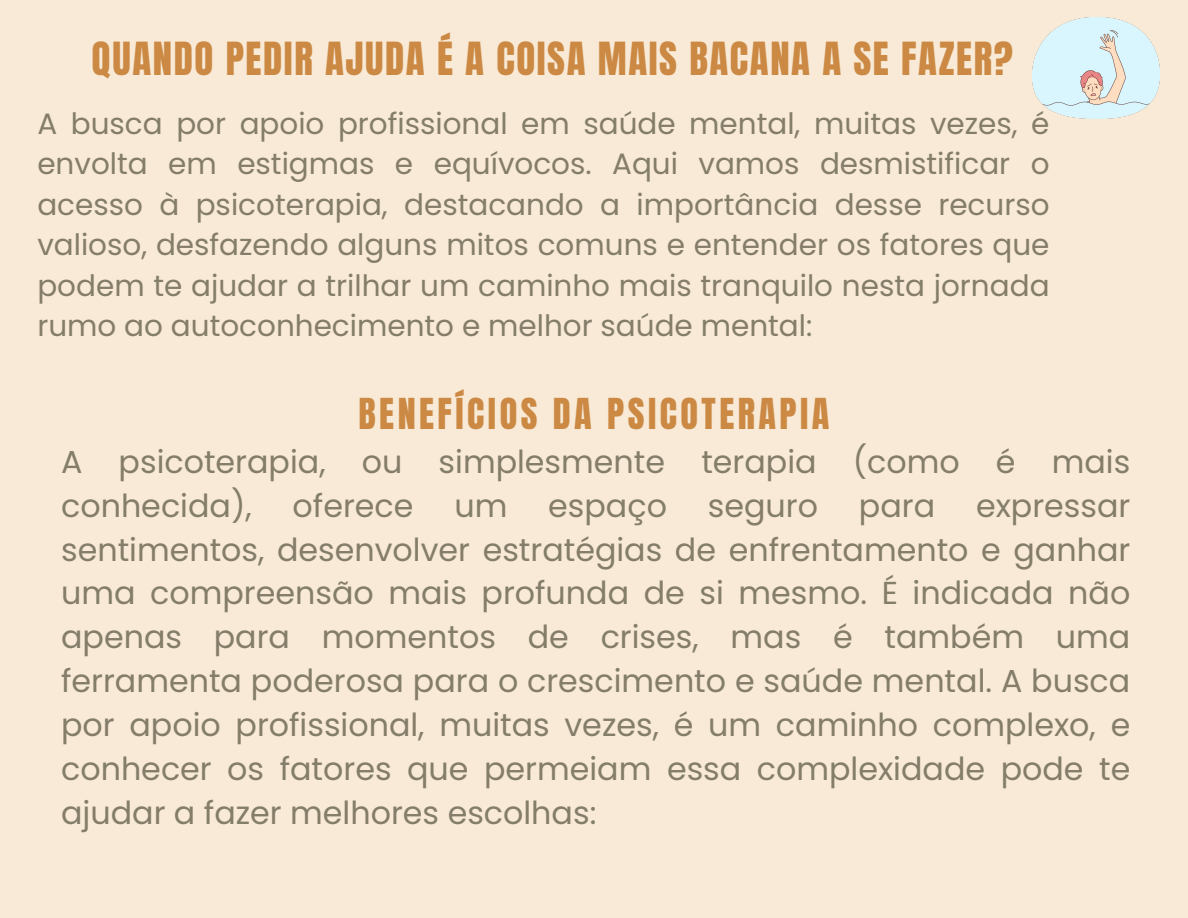
<style>
.page{position:relative;width:1188px;height:918px;background:#f8ead6}
.page>*{position:absolute;margin:0;border:0;box-sizing:border-box;transform-origin:0 0}
.t1{font:38.85px "Anton";letter-spacing:.04em;color:#cb8944}
.t2{font:36.3px "Anton";letter-spacing:.095em;color:#cb8944}
.t3{font:31.8px/43.8px "Poppins";color:#847d6a}
.t4{font:29.4px/40.5px "Poppins";color:#847d6a;text-align:justify}
</style>
<div class="page">
<img style="left:1033px;top:17px;width:127px;height:102px">
<p class="t1" style="left:92px;top:31px;width:923px">QUANDO PEDIR AJUDA É A COISA MAIS BACANA A SE FAZER?</p>
<p class="t4" style="left:37px;top:103px;width:1014px">A busca por apoio profissional em saúde mental, muitas vezes, é envolta em estigmas e equívocos. Aqui vamos desmistificar o acesso à psicoterapia, destacando a importância desse recurso valioso, desfazendo alguns mitos comuns e entender os fatores que podem te ajudar a trilhar um caminho mais tranquilo nesta jornada rumo ao autoconhecimento e melhor saúde mental:</p>
<p class="t2" style="left:358px;top:388px;width:473px">BENEFÍCIOS DA PSICOTERAPIA</p>
<p class="t3" style="left:61px;top:440px;width:1071px">A psicoterapia, ou simplesmente terapia (como é mais conhecida),</p>
<p class="t3" style="left:293px;top:484px;width:122px">oferece</p>
<p class="t3" style="left:454px;top:484px;width:55px">um</p>
<p class="t3" style="left:548px;top:484px;width:120px">espaço</p>
<p class="t3" style="left:708px;top:484px;width:112px">seguro</p>
<p class="t3" style="left:859px;top:484px;width:78px">para</p>
<p class="t3" style="left:61px;top:484px;width:1071px;text-align:justify;text-indent:915px">expressar sentimentos, desenvolver estratégias de enfrentamento e ganhar uma compreensão mais profunda de si mesmo. É indicada não apenas para momentos de crises, mas é também uma ferramenta poderosa para o crescimento e saúde mental. A busca por apoio profissional, muitas vezes, é um caminho complexo, e conhecer os fatores que permeiam essa complexidade pode te ajudar a fazer melhores escolhas:</p>
</div>
